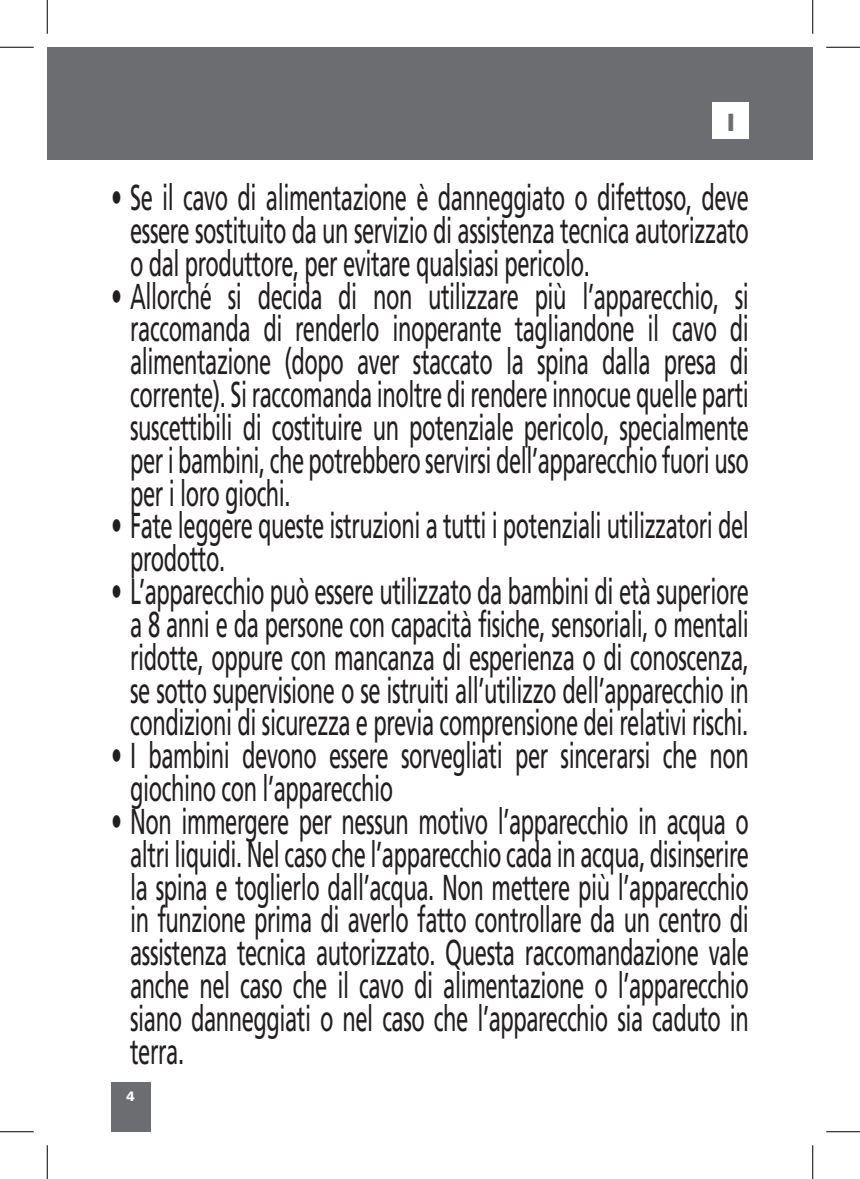
<style>
.page{position:relative;width:860px;height:1179px;background:#fff}
.page>*{position:absolute;margin:0;border:0;box-sizing:border-box;transform-origin:0 0}
.t1{font:36px/32.9px "Frutiger LT 55 Rm";letter-spacing:-.02em;color:#231f20;text-align:justify;scale:.61 1}
.t2{font:24.75px "Frutiger LT 75 Blk";color:#6c6d70}
.t3{font:13.5px "Frutiger LT 75 Blk";color:#fff}
</style>
<div class="page">
<div style="left:47px;top:47px;width:766px;height:113px;background:#6c6d70"></div>
<div style="left:111px;top:1082px;width:39px;height:50px;background:#6c6d70"></div>
<div style="left:713px;top:103px;width:36px;height:36px;background:#fff"></div>
<hr style="left:0;top:47px;width:34px;height:1px;background:#000">
<hr style="left:826px;top:47px;width:34px;height:1px;background:#000">
<hr style="left:0;top:1131px;width:34px;height:1px;background:#000">
<hr style="left:826px;top:1131px;width:34px;height:1px;background:#000">
<hr style="left:47px;top:0;width:1px;height:34px;background:#000">
<hr style="left:47px;top:1145px;width:1px;height:34px;background:#000">
<hr style="left:812px;top:0;width:1px;height:34px;background:#000">
<hr style="left:812px;top:1145px;width:1px;height:34px;background:#000">
<p class="t2" style="left:727px;top:107px;width:10px">I</p>
<p class="t1" style="left:130px;top:181px;width:1016px;text-indent:-19px">• Se il cavo di alimentazione è danneggiato o difettoso, deve essere sostituito da un servizio di assistenza tecnica autorizzato o dal produttore, per evitare qualsiasi pericolo.</p>
<p class="t1" style="left:130px;top:280px;width:1016px;text-indent:-19px">• Allorché si decida di non utilizzare più l’apparecchio, si raccomanda di renderlo inoperante tagliandone il cavo di alimentazione (dopo aver staccato la spina dalla presa di corrente). Si raccomanda inoltre di rendere innocue quelle parti suscettibili di costituire un potenziale pericolo, specialmente per i bambini, che potrebbero servirsi dell’apparecchio fuori uso per i loro giochi.</p>
<p class="t1" style="left:130px;top:510px;width:1016px;text-indent:-19px">• Fate leggere queste istruzioni a tutti i potenziali utilizzatori del prodotto.</p>
<p class="t1" style="left:111px;top:575px;width:1047px;text-align:center">• L’apparecchio può essere utilizzato da bambini di età superiore a 8 anni e da persone con capacità fisiche, sensoriali, o mentali ridotte, oppure con mancanza di esperienza o di conoscenza, se sotto supervisione o se istruiti all’utilizzo dell’apparecchio in condizioni di sicurezza e previa comprensione dei relativi rischi.</p>
<p class="t1" style="left:130px;top:739px;width:1016px;text-indent:-19px">• I bambini devono essere sorvegliati per sincerarsi che non giochino con l’apparecchio</p>
<p class="t1" style="left:130px;top:805px;width:1016px;text-indent:-19px">• Non immergere per nessun motivo l’apparecchio in acqua o altri liquidi. Nel caso che l’apparecchio cada in acqua, disinserire la spina e toglierlo dall’acqua. Non mettere più l’apparecchio in funzione prima di averlo fatto controllare da un centro di assistenza tecnica autorizzato. Questa raccomandazione vale anche nel caso che il cavo di alimentazione o l’apparecchio siano danneggiati o nel caso che l’apparecchio sia caduto in terra.</p>
<p class="t3" style="left:127px;top:1088px;width:10px">4</p>
</div>
